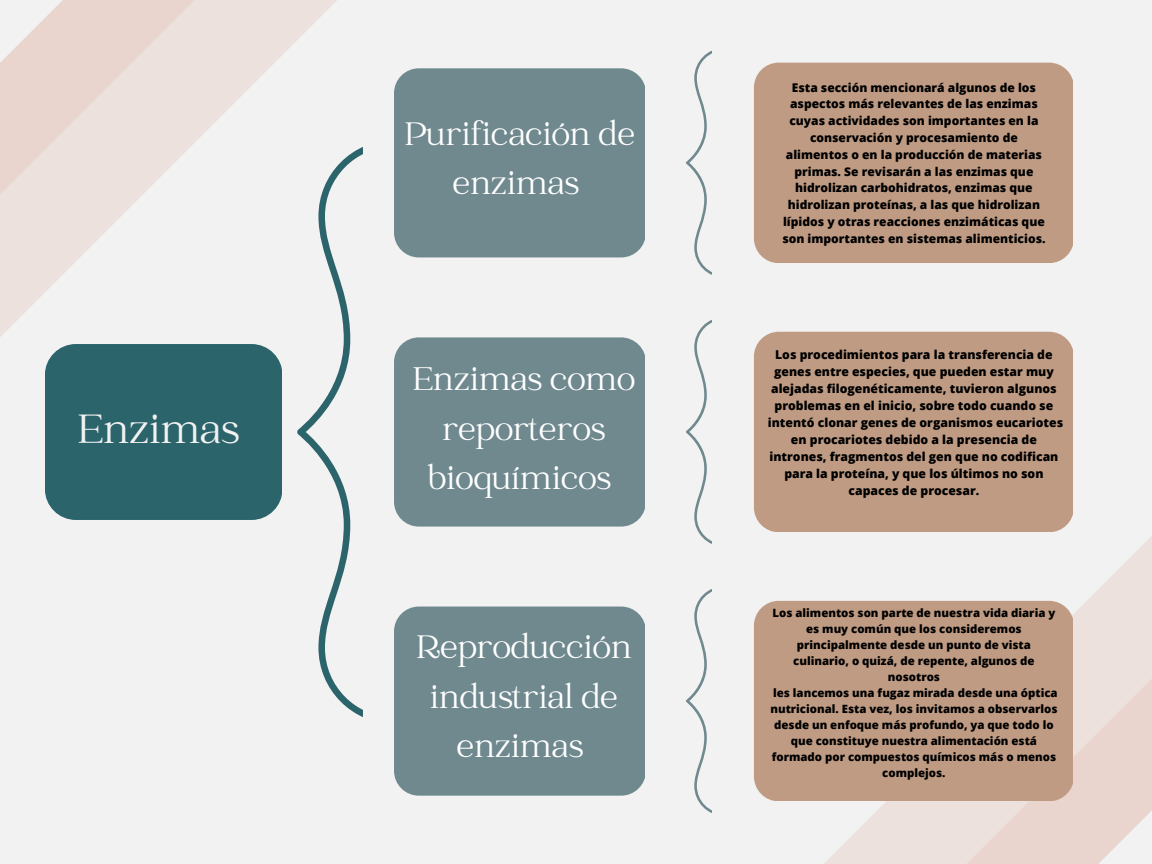
<style>
.page{position:relative;width:1152px;height:864px;background:#f2f2f2}
.page>*{position:absolute;margin:0;border:0;box-sizing:border-box;transform-origin:0 0}
.t1{font:45px "Catchy Mager";color:#f2f2f2}
.t2{font:36px/49.5px "Catchy Mager";color:#fff;text-align:center}
.t3{font:800 12.15px/17.1px "Open Sans";color:#000;text-align:center}
.t4{font:800 12px/16.8px "Open Sans";color:#000;text-align:center}
.t5{font:800 11.4px/15.9px "Open Sans";color:#000;text-align:center}
</style>
<div class="page">
<svg style="left:297px;top:147px;width:65px;height:570px"></svg>
<div style="left:45px;top:344px;width:236px;height:176px;background:#2c646c;border-radius:31px"></div>
<div style="left:394px;top:607px;width:251px;height:189px;background:#6f898f;border-radius:25px"></div>
<svg style="left:686px;top:50px;width:26px;height:225px"></svg>
<svg style="left:686px;top:320px;width:26px;height:224px"></svg>
<svg style="left:686px;top:589px;width:26px;height:224px"></svg>
<svg style="left:818px;top:536px;width:334px;height:328px"></svg>
<svg style="left:961px;top:666px;width:191px;height:198px;background:#eadad4"></svg>
<div style="left:754px;top:601px;width:319px;height:200px;background:#bf9b83;border-radius:25px"></div>
<div style="left:394px;top:337px;width:251px;height:190px;background:#6f898f;border-radius:25px"></div>
<div style="left:394px;top:68px;width:251px;height:189px;background:#6f898f;border-radius:25px"></div>
<div style="left:754px;top:332px;width:319px;height:200px;background:#bf9b83;border-radius:25px"></div>
<div style="left:754px;top:63px;width:319px;height:200px;background:#bf9b83;border-radius:25px"></div>
<svg style="left:0;top:0;width:337px;height:337px"></svg>
<svg style="left:0;top:0;width:195px;height:204px;background:#ebddd8"></svg>
<h1 class="t1" style="left:78px;top:408px;width:163px">Enzimas</h1>
<h2 class="t2" style="left:405px;top:112px;width:232px">Purificación de enzimas</h2>
<h2 class="t2" style="left:413px;top:357px;width:224px">Enzimas como reporteros bioquímicos</h2>
<h2 class="t2" style="left:416px;top:625px;width:217px">Reproducción industrial de enzimas</h2>
<p class="t4" style="left:782px;top:79px;width:265px">Esta sección mencionará algunos de los aspectos más relevantes de las enzimas cuyas actividades son importantes en la conservación y procesamiento de alimentos o en la producción de materias primas. Se revisarán a las enzimas que hidrolizan carbohidratos, enzimas que hidrolizan proteínas, a las que hidrolizan lípidos y otras reacciones enzimáticas que son importantes en sistemas alimenticios.</p>
<p class="t3" style="left:768px;top:346px;width:297px">Los procedimientos para la transferencia de genes entre especies, que pueden estar muy alejadas filogenéticamente, tuvieron algunos problemas en el inicio, sobre todo cuando se intentó clonar genes de organismos eucariotes en procariotes debido a la presencia de intrones, fragmentos del gen que no codifican para la proteína, y que los últimos no son capaces de procesar.</p>
<p class="t5" style="left:770px;top:605px;width:289px">Los alimentos son parte de nuestra vida diaria y es muy común que los consideremos principalmente desde un punto de vista culinario, o quizá, de repente, algunos de nosotros<br>les lancemos una fugaz mirada desde una óptica nutricional. Esta vez, los invitamos a observarlos desde un enfoque más profundo, ya que todo lo que constituye nuestra alimentación está formado por compuestos químicos más o menos complejos.</p>
</div>
